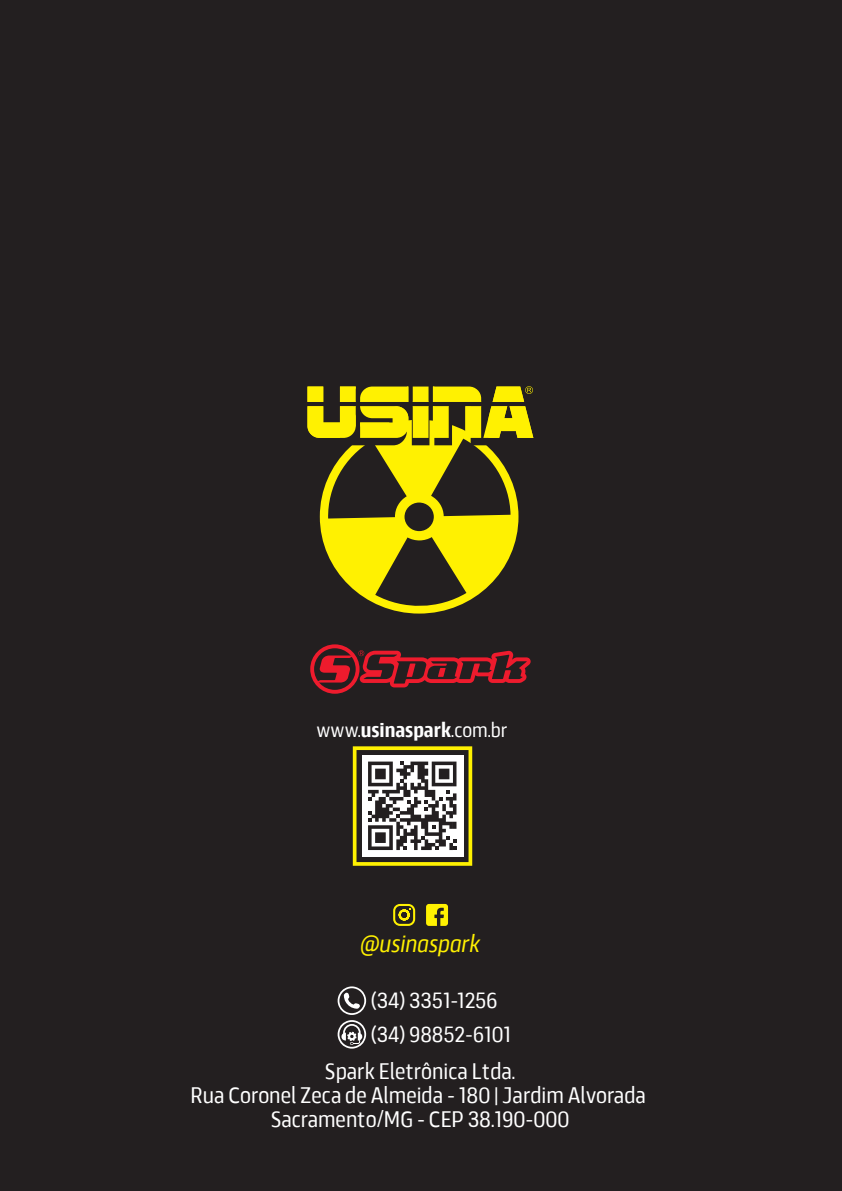
<style>
.page{position:relative;width:842px;height:1191px;background:#231f20}
.page>*{position:absolute;margin:0;border:0;box-sizing:border-box;transform-origin:0 0}
.t1{font:italic 300 condensed 25px "Scansky";color:#fff101}
.t2{font:300 condensed 23.4px/24.2px "Scansky";color:#fff;text-align:center}
.t3{font:300 condensed 23px/33.6px "Scansky";color:#fff}
.t4{font:300 condensed 21px "Scansky";color:#fff}
.s1{font-weight:600}
</style>
<div class="page">
<svg style="left:393px;top:904px;width:22px;height:22px"></svg>
<svg style="left:426px;top:904px;width:22px;height:22px"></svg>
<svg style="left:338px;top:986px;width:28px;height:62px"></svg>
<div style="left:320px;top:420px;width:198px;height:193px;background:#fff101;border-radius:50%"></div>
<svg style="left:375px;top:537px;width:91px;height:73px"></svg>
<div style="left:404px;top:502px;width:30px;height:29px;background:#231f20;border-radius:50%"></div>
<svg style="left:307px;top:386px;width:226px;height:132px"></svg>
<svg style="left:310px;top:644px;width:221px;height:49px"></svg>
<svg style="left:353px;top:746px;width:119px;height:119px"></svg>
<p class="t4" style="left:317px;top:717px;width:193px">www.<span class="s1">usinaspark</span>.com.br</p>
<p class="t1" style="left:360px;top:928px;width:121px">@usinaspark</p>
<p class="t3" style="left:371px;top:982px;width:142px">(34) 3351-1256 (34) 98852-6101</p>
<p class="t2" style="left:191px;top:1058px;width:457px">Spark Eletrônica Ltda.<br>Rua Coronel Zeca de Almeida - 180 | Jardim Alvorada<br>Sacramento/MG - CEP 38.190-000</p>
</div>
